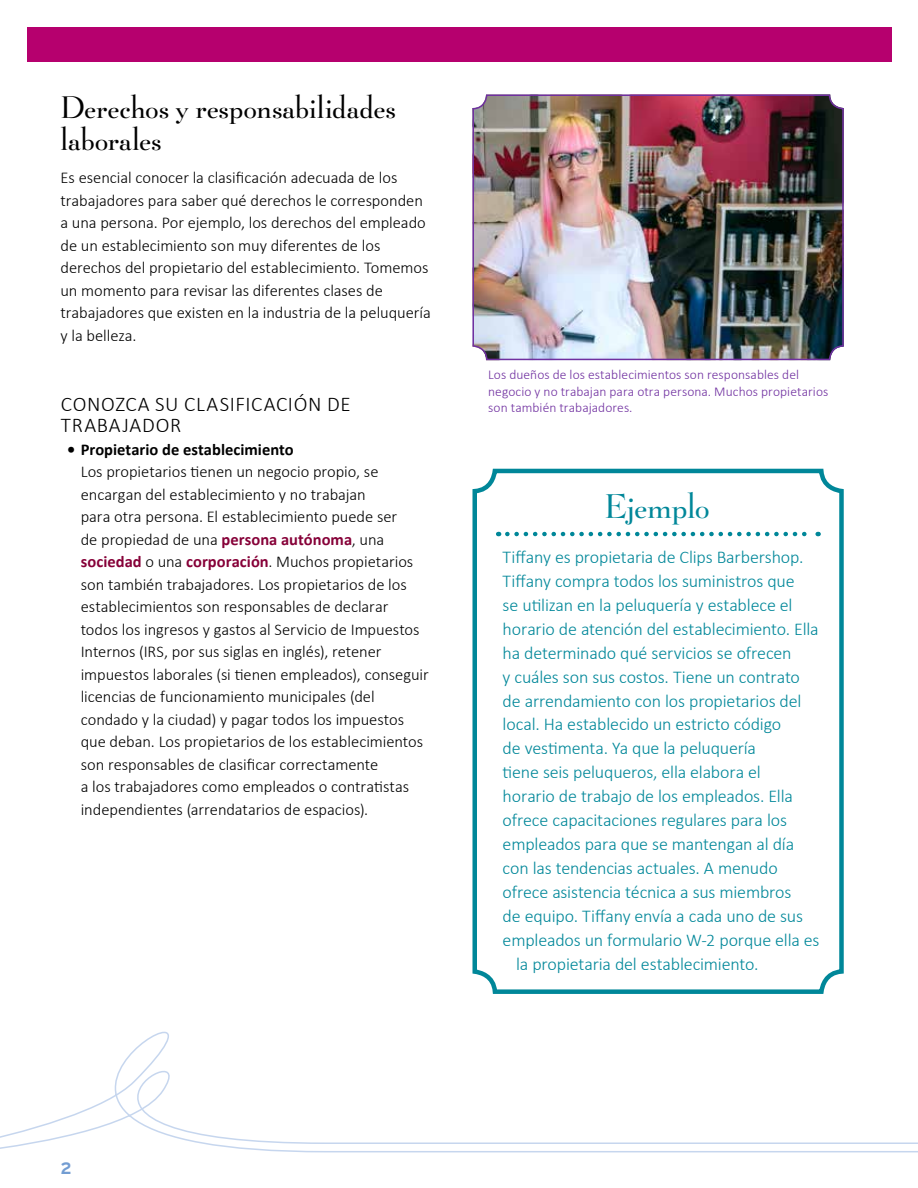
<style>
.page{position:relative;width:918px;height:1188px;background:#fff}
.page>*{position:absolute;margin:0;border:0;box-sizing:border-box;transform-origin:0 0}
.t1{font:33px "Be Lucian";letter-spacing:-.015em;color:#008799}
.t2{font:30px/31.5px "Be Lucian";color:#000}
.t3{font:300 21px "Calibri";letter-spacing:.035em;color:#000}
.t4{font:300 18px/24px "Calibri";letter-spacing:-.01em;color:#008799}
.t5{font:300 16.5px/22.5px "Calibri";letter-spacing:-.005em;color:#000}
.t6{font:700 16.5px "Calibri";color:#000}
.t7{font:700 16.5px "Interstate";color:#739dd2}
.t8{font:300 13.5px/16.5px "Calibri";letter-spacing:.005em;color:#7030a0}
.s1{font-weight:700;color:#860038}
</style>
<div class="page">
<svg style="left:0;top:969px;width:918px;height:184px"></svg>
<div style="left:27px;top:27px;width:864px;height:35px;background:#b6006e"></div>
<div style="left:472px;top:469px;width:372px;height:525px;border:4px solid #008799;border-radius:20px"></div>
<svg style="left:507px;top:532px;width:312px;height:4px"></svg>
<img style="left:475px;top:94px;width:366px;height:263px">
<div style="left:472px;top:95px;width:372px;height:265px;border:2px solid #7030a0;border-radius:13px"></div>
<h2 class="t2" style="left:60px;top:92px;width:337px">Derechos y responsabilidades laborales</h2>
<p class="t5" style="left:60px;top:166px;width:372px">Es esencial conocer la clasificación adecuada de los trabajadores para saber qué derechos le corresponden a una persona. Por ejemplo, los derechos del empleado de un establecimiento son muy diferentes de los derechos del propietario del establecimiento. Tomemos un momento para revisar las diferentes clases de trabajadores que existen en la industria de la peluquería y la belleza.</p>
<p class="t3" style="left:61px;top:391px;width:291px">CONOZCA SU CLASIFICACIÓN DE</p>
<p class="t3" style="left:61px;top:412px;width:122px">Trabajador</p>
<p class="t6" style="left:67px;top:439px;width:228px">• Propietario de establecimiento</p>
<p class="t5" style="left:81px;top:460px;width:349px">Los propietarios tienen un negocio propio, se encargan del establecimiento y no trabajan<br>para otra persona. El establecimiento puede ser<br>de propiedad de una <span class="s1">persona autónoma</span>, una <span class="s1">sociedad</span> o una <span class="s1">corporación</span>. Muchos propietarios son también trabajadores. Los propietarios de los establecimientos son responsables de declarar todos los ingresos y gastos al Servicio de Impuestos Internos (IrS, por sus siglas en inglés), retener impuestos laborales (si tienen empleados), conseguir licencias de funcionamiento municipales (del condado y la ciudad) y pagar todos los impuestos que deban. Los propietarios de los establecimientos son responsables de clasificar correctamente<br>a los trabajadores como empleados o contratistas independientes (arrendatarios de espacios).</p>
<p class="t8" style="left:488px;top:367px;width:342px">Los dueños de los establecimientos son responsables del negocio y no trabajan para otra persona. Muchos propietarios son también trabajadores.</p>
<h1 class="t1" style="left:604px;top:486px;width:107px">Ejemplo</h1>
<p class="t4" style="left:503px;top:544px;width:318px">Tiffany es propietaria de Clips barbershop.<br>Tiffany compra todos los suministros que<br>se utilizan en la peluquería y establece el horario de atención del establecimiento. Ella ha determinado qué servicios se ofrecen<br>y cuáles son sus costos. Tiene un contrato de arrendamiento con los propietarios del local. Ha establecido un estricto código<br>de vestimenta. Ya que la peluquería<br>tiene seis peluqueros, ella elabora el<br>horario de trabajo de los empleados. Ella ofrece capacitaciones regulares para los empleados para que se mantengan al día con las tendencias actuales. a menudo ofrece asistencia técnica a sus miembros<br>de equipo. Tiffany envía a cada uno de sus empleados un formulario W-2 porque ella es</p>
<p class="t4" style="left:516px;top:952px;width:244px">la propietaria del establecimiento.</p>
<p class="t7" style="left:60px;top:1158px;width:13px">2</p>
</div>
